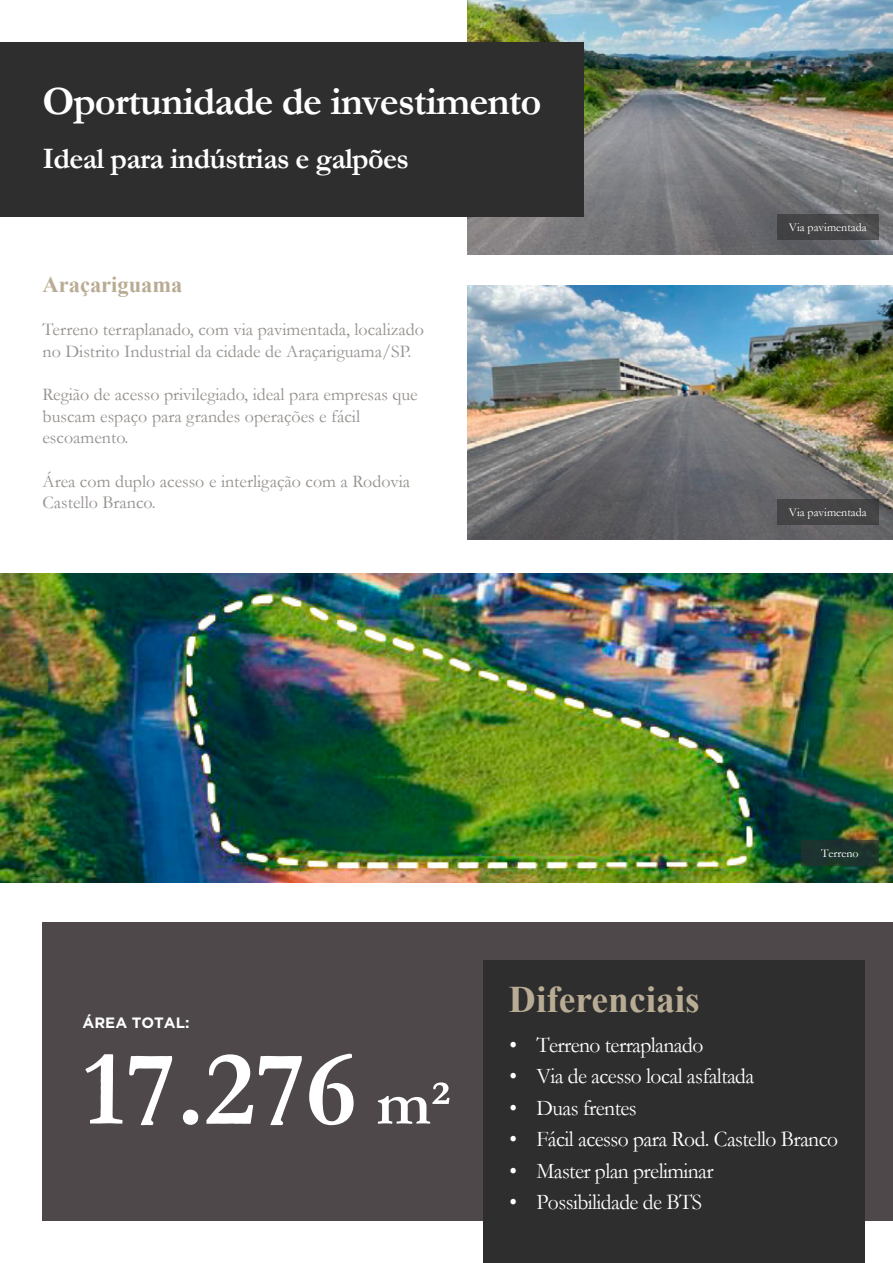
<style>
.page{position:relative;width:893px;height:1263px;background:#fff}
.page>*{position:absolute;margin:0;border:0;box-sizing:border-box;transform-origin:0 0}
.t1{font:700 108.3px "Garamond";color:#fff}
.t2{font:700 40.5px "Garamond";letter-spacing:-.025em;color:#fff}
.t3{font:700 37.5px "Times New Roman";color:#b9ac94}
.t4{font:700 30px "Garamond";letter-spacing:-.025em;color:#fff}
.t5{font:22.5px "Garamond";letter-spacing:-.025em;color:#fff;scale:.96 1}
.t6{font:700 22.5px "Times New Roman";color:#b9ac94}
.t7{font:18px/21.6px "Garamond";color:#94908d}
.t8{font:700 15px "Gotham";color:#fff}
.t9{font:12px "Garamond";color:#fff}
.s1{font-size:64.35px}
</style>
<div class="page">
<img style="left:468px;top:286px;width:425px;height:254px">
<img style="left:1px;top:574px;width:892px;height:308px">
<div style="left:42px;top:922px;width:851px;height:298px;background:#4f484a"></div>
<div style="left:484px;top:960px;width:381px;height:303px;background:#2f2e2e"></div>
<img style="left:468px;top:0;width:425px;height:254px">
<div style="left:0;top:43px;width:583px;height:174px;background:#2f2e2e"></div>
<svg style="left:801px;top:840px;width:78px;height:26px;background:#1e332c"></svg>
<svg style="left:777px;top:214px;width:102px;height:26px;background:#474749"></svg>
<div style="left:777px;top:499px;width:102px;height:26px;background:#454546"></div>
<h2 class="t2" style="left:42px;top:74px;width:501px">Oportunidade de investimento</h2>
<h3 class="t4" style="left:42px;top:138px;width:368px">Ideal para indústrias e galpões</h3>
<p class="t6" style="left:43px;top:269px;width:141px">Araçariguama</p>
<p class="t7" style="left:42px;top:318px;width:383px">Terreno terraplanado, com via pavimentada, localizado no Distrito Industrial da cidade de Araçariguama/SP.</p>
<p class="t7" style="left:42px;top:383px;width:377px">Região de acesso privilegiado, ideal para empresas que buscam espaço para grandes operações e fácil escoamento.</p>
<p class="t7" style="left:42px;top:470px;width:369px">Área com duplo acesso e interligação com a Rodovia<br>Castello Branco.</p>
<p class="t9" style="left:789px;top:219px;width:79px">Via pavimentada</p>
<p class="t9" style="left:789px;top:504px;width:79px">Via pavimentada</p>
<p class="t8" style="left:83px;top:1014px;width:108px">ÁREA TOTAL:</p>
<h3 class="t3" style="left:509px;top:973px;width:192px">Diferenciais</h3>
<p class="t9" style="left:821px;top:845px;width:39px">Terreno</p>
<h1 class="t1" style="left:83px;top:1016px;width:370px">17.276 <span class="s1">m²</span></h1>
<p class="t5" style="left:509px;top:1029px;width:204px">• Terreno terraplanado</p>
<p class="t5" style="left:509px;top:1061px;width:257px">• Via de acesso local asfaltada</p>
<p class="t5" style="left:509px;top:1092px;width:134px">• Duas frentes</p>
<p class="t5" style="left:509px;top:1124px;width:344px">• Fácil acesso para Rod. Castello Branco</p>
<p class="t5" style="left:509px;top:1155px;width:214px">• Master plan preliminar</p>
<p class="t5" style="left:509px;top:1187px;width:202px">• Possibilidade de BTS</p>
</div>
